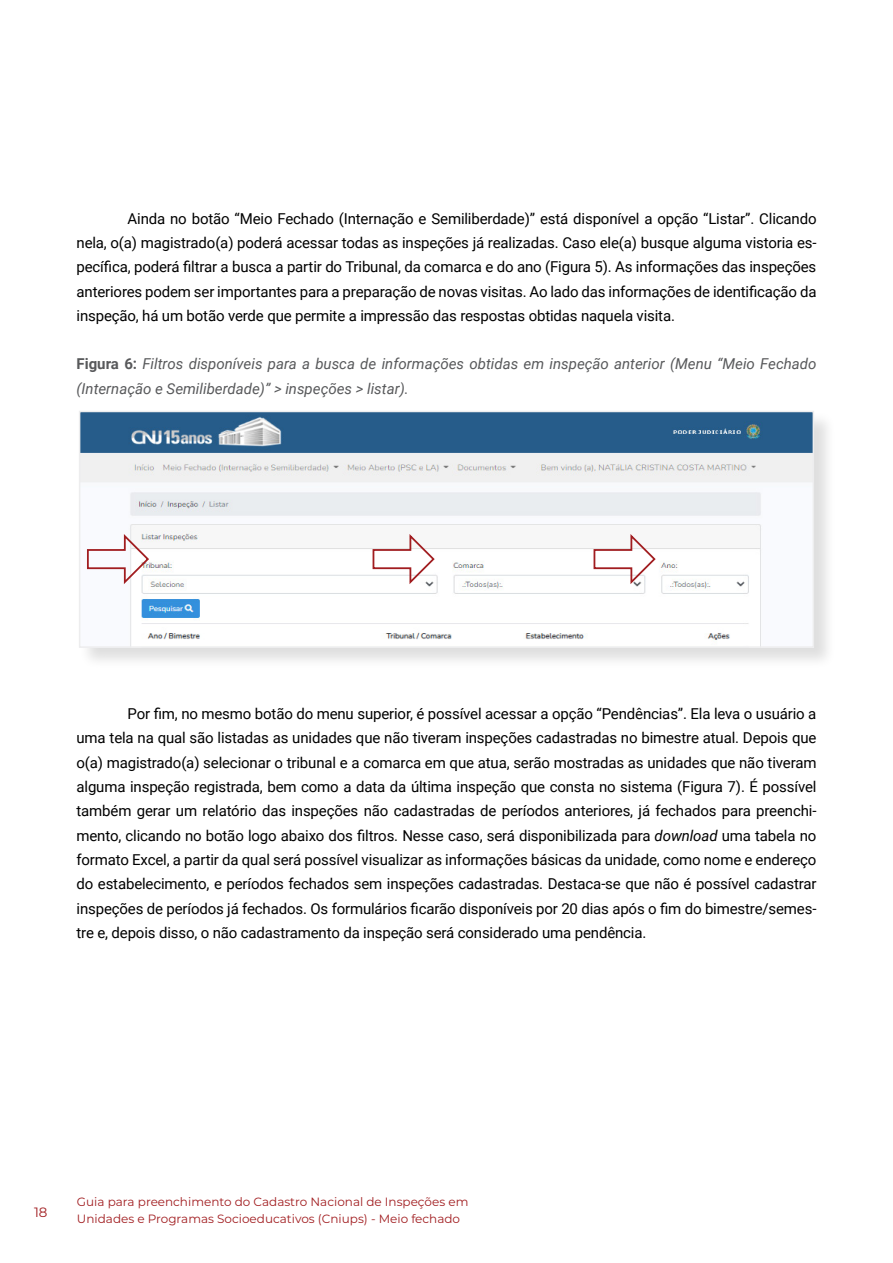
<style>
.page{position:relative;width:893px;height:1263px;background:#fff}
.page>*{position:absolute;margin:0;border:0;box-sizing:border-box;transform-origin:0 0}
.t1{font:15px/24.3px "Roboto";letter-spacing:-.01em;color:#000;text-align:justify}
.t2{font:italic 15px/24.8px "Roboto";color:#58595b}
.t3{font:13.5px "Montserrat";color:#a11d20}
.t4{font:12px/16.5px "Montserrat";color:#a11d20}
.s1{font-weight:700;font-style:normal}
.s2{font-style:italic}
</style>
<div class="page">
<div style="left:78px;top:410px;width:759px;height:260px;background:#000;opacity:.13"></div>
<img style="left:82px;top:414px;width:729px;height:231px">
<div style="left:79px;top:411px;width:735px;height:237px;border:2px solid #ededee"></div>
<svg style="left:86px;top:532px;width:64px;height:54px"></svg>
<svg style="left:372px;top:532px;width:64px;height:54px"></svg>
<svg style="left:593px;top:532px;width:64px;height:54px"></svg>
<p class="t1" style="left:77px;top:206px;width:741px;text-indent:51px">Ainda no botão “Meio Fechado (Internação e Semiliberdade)” está disponível a opção “Listar”. Clicando nela, o(a) magistrado(a) poderá acessar todas as inspeções já realizadas. Caso ele(a) busque alguma vistoria es&shy;pecífica, poderá filtrar a busca a partir do Tribunal, da comarca e do ano (Figura 5). As informações das inspeções anteriores podem ser importantes para a preparação de novas visitas. Ao lado das informações de identificação da inspeção, há um botão verde que permite a impressão das respostas obtidas naquela visita.</p>
<p class="t2" style="left:77px;top:351px;width:741px"><span class="s1">Figura 6:</span> Filtros disponíveis para a busca de informações obtidas em inspeção anterior (Menu “Meio Fechado (Internação e Semiliberdade)” &gt; inspeções &gt; listar).</p>
<p class="t1" style="left:77px;top:701px;width:741px;text-indent:51px">Por fim, no mesmo botão do menu superior, é possível acessar a opção “Pendências”. Ela leva o usuário a uma tela na qual são listadas as unidades que não tiveram inspeções cadastradas no bimestre atual. Depois que o(a) magistrado(a) selecionar o tribunal e a comarca em que atua, serão mostradas as unidades que não tiveram alguma inspeção registrada, bem como a data da última inspeção que consta no sistema (Figura 7). É possível também gerar um relatório das inspeções não cadastradas de períodos anteriores, já fechados para preenchi&shy;mento, clicando no botão logo abaixo dos filtros. Nesse caso, será disponibilizada para <span class="s2">download</span> uma tabela no formato Excel, a partir da qual será possível visualizar as informações básicas da unidade, como nome e endereço do estabelecimento, e períodos fechados sem inspeções cadastradas. Destaca-se que não é possível cadastrar inspeções de períodos já fechados. Os formulários ficarão disponíveis por 20 dias após o fim do bimestre/semes&shy;tre e, depois disso, o não cadastramento da inspeção será considerado uma pendência.</p>
<p class="t3" style="left:34px;top:1202px;width:15px">18</p>
<p class="t4" style="left:77px;top:1193px;width:393px">Guia para preenchimento do Cadastro Nacional de Inspeções em<br>Unidades e Programas Socioeducativos (Cniups) - Meio fechado</p>
</div>
